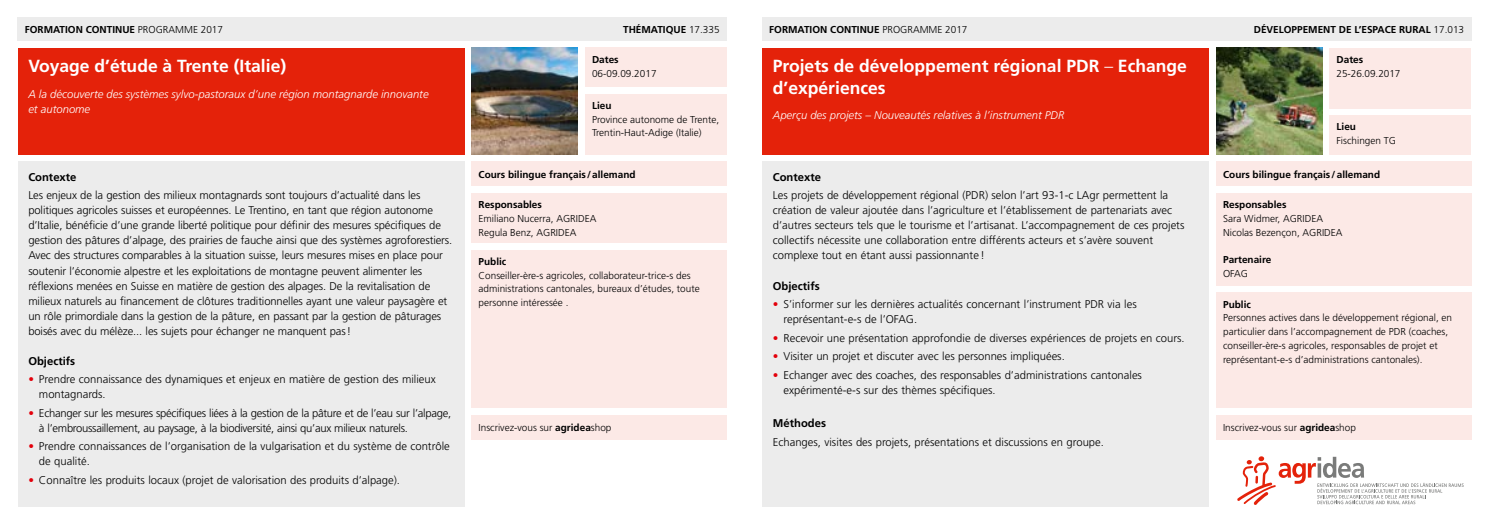
<style>
.page{position:relative;width:1489px;height:525px;background:#fff}
.page>*{position:absolute;margin:0;border:0;box-sizing:border-box;transform-origin:0 0}
.t1{font:700 17.5px "Frutiger";color:#fff}
.t2{font:300 11.25px/15px "Frutiger";color:#000}
.t3{font:300 11.25px/15px "Frutiger";letter-spacing:-.025em;color:#000}
.t4{font:italic 300 11.25px/15px "Frutiger";color:#fff}
.t5{font:700 11.25px "Frutiger";color:#000}
.t6{font:300 10px/13.8px "Frutiger";color:#000}
.t7{font:700 10px "Frutiger";color:#000}
.s1{font-weight:300}
.s2{color:#e3000b}
.s3{font-weight:700}
</style>
<div class="page">
<svg style="left:1237px;top:456px;width:226px;height:49px"></svg>
<div style="left:471px;top:415px;width:255px;height:24px;background:#fce9e6"></div>
<img style="left:471px;top:48px;width:107px;height:106px">
<div style="left:471px;top:250px;width:255px;height:157px;background:#fce9e6"></div>
<div style="left:471px;top:193px;width:255px;height:50px;background:#fce9e6"></div>
<div style="left:18px;top:161px;width:446px;height:346px;background:#ececec"></div>
<div style="left:585px;top:94px;width:141px;height:60px;background:#fce9e6"></div>
<div style="left:18px;top:18px;width:708px;height:23px;background:#ececec"></div>
<div style="left:585px;top:48px;width:141px;height:39px;background:#fce9e6"></div>
<div style="left:18px;top:48px;width:446px;height:106px;background:#e4220a"></div>
<div style="left:471px;top:161px;width:255px;height:25px;background:#fce9e6"></div>
<div style="left:1215px;top:415px;width:255px;height:24px;background:#fce9e6"></div>
<div style="left:1215px;top:193px;width:255px;height:92px;background:#fce9e6"></div>
<div style="left:1215px;top:292px;width:255px;height:115px;background:#fce9e6"></div>
<div style="left:762px;top:161px;width:446px;height:346px;background:#ececec"></div>
<div style="left:1329px;top:115px;width:141px;height:39px;background:#fce9e6"></div>
<div style="left:1329px;top:48px;width:141px;height:60px;background:#fce9e6"></div>
<div style="left:762px;top:48px;width:446px;height:106px;background:#e4220a"></div>
<div style="left:762px;top:18px;width:708px;height:23px;background:#ececec"></div>
<div style="left:1215px;top:161px;width:255px;height:25px;background:#fce9e6"></div>
<img style="left:1216px;top:48px;width:106px;height:106px">
<p class="t7" style="left:25px;top:23px;width:200px">FORMATION CONTINUE <span class="s1">PROGRAMME 2017</span></p>
<p class="t7" style="left:623px;top:23px;width:98px">THÉMATIQUE <span class="s1">17.335</span></p>
<p class="t7" style="left:592px;top:53px;width:28px">Dates</p>
<h1 class="t1" style="left:28px;top:56px;width:259px">Voyage d’étude à Trente (Italie)</h1>
<p class="t6" style="left:592px;top:66px;width:66px">06-09.09.2017</p>
<p class="t4" style="left:28px;top:86px;width:402px">A la découverte des systèmes sylvo-pastoraux d’une région montagnarde innovante et autonome</p>
<p class="t7" style="left:592px;top:99px;width:21px">Lieu</p>
<p class="t6" style="left:592px;top:112px;width:129px">Province autonome de Trente,<br>Trentin-Haut-Adige (Italie)</p>
<p class="t7" style="left:769px;top:23px;width:200px">FORMATION CONTINUE <span class="s1">PROGRAMME 2017</span></p>
<p class="t7" style="left:1253px;top:23px;width:212px">DÉVELOPPEMENT DE L’ESPACE RURAL <span class="s1">17.013</span></p>
<p class="t7" style="left:1336px;top:53px;width:28px">Dates</p>
<h1 class="t1" style="left:772px;top:56px;width:415px">Projets de développement régional PDR <span class="s1">–</span> Echange</h1>
<p class="t6" style="left:1336px;top:66px;width:65px">25-26.09.2017</p>
<h1 class="t1" style="left:772px;top:77px;width:114px">d’expériences</h1>
<p class="t4" style="left:772px;top:108px;width:293px">Aperçu des projets – Nouveautés relatives à l’instrument PDR</p>
<p class="t7" style="left:1336px;top:121px;width:21px">Lieu</p>
<p class="t6" style="left:1336px;top:133px;width:61px">Fischingen TG</p>
<p class="t5" style="left:28px;top:170px;width:50px">Contexte</p>
<p class="t2" style="left:28px;top:188px;width:425px">Les enjeux de la gestion des milieux montagnards sont toujours d’actualité dans les politiques agricoles suisses et européennes. Le Trentino, en tant que région autonome d’Italie, bénéficie d’une grande liberté politique pour définir des mesures spécifiques de gestion des pâtures d’alpage, des prairies de fauche ainsi que des systèmes agroforestiers.<br>Avec des structures comparables à la situation suisse, leurs mesures mises en place pour soutenir l’économie alpestre et les exploitations de montagne peuvent alimenter les réflexions menées en Suisse en matière de gestion des alpages. De la revitalisation de milieux naturels au financement de clôtures traditionnelles ayant une valeur paysagère et un rôle primordiale dans la gestion de la pâture, en passant par la gestion de pâturages boisés avec du mélèze... les sujets pour échanger ne manquent pas!</p>
<p class="t5" style="left:28px;top:354px;width:48px">Objectifs</p>
<p class="t2" style="left:39px;top:371px;width:398px;text-indent:-11px"><span class="s2">•</span> Prendre connaissance des dynamiques et enjeux en matière de gestion des milieux montagnards.</p>
<p class="t3" style="left:39px;top:405px;width:413px;text-indent:-11px"><span class="s2">•</span> Echanger sur les mesures spécifiques liées à la gestion de la pâture et de l’eau sur l’alpage, à l’embroussaillement, au paysage, à la biodiversité, ainsi qu’aux milieux naturels.</p>
<p class="t2" style="left:39px;top:438px;width:412px;text-indent:-11px"><span class="s2">•</span> Prendre connaissances de l’organisation de la vulgarisation et du système de contrôle de qualité.</p>
<p class="t2" style="left:28px;top:472px;width:373px"><span class="s2">•</span> Connaître les produits locaux (projet de valorisation des produits d’alpage).</p>
<p class="t7" style="left:478px;top:168px;width:158px">Cours bilingue français /allemand</p>
<p class="t7" style="left:478px;top:199px;width:65px">Responsables</p>
<p class="t6" style="left:478px;top:211px;width:119px">Emiliano Nucerra, AGRIDEA<br>Regula Benz, AGRIDEA</p>
<p class="t7" style="left:478px;top:255px;width:29px">Public</p>
<p class="t6" style="left:478px;top:268px;width:222px">Conseiller-ère-s agricoles, collaborateur-trice-s des administrations cantonales, bureaux d’études, toute personne intéressée .</p>
<p class="t6" style="left:478px;top:421px;width:134px">Inscrivez-vous sur <span class="s3">agridea</span>shop</p>
<p class="t5" style="left:772px;top:170px;width:50px">Contexte</p>
<p class="t2" style="left:772px;top:188px;width:413px">Les projets de développement régional (PDR) selon l’art 93-1-c LAgr permettent la création de valeur ajoutée dans l’agriculture et l’établissement de partenariats avec d’autres secteurs tels que le tourisme et l’artisanat. L’accompagnement de ces projets collectifs nécessite une collaboration entre différents acteurs et s’avère souvent complexe tout en étant aussi passionnante!</p>
<p class="t5" style="left:772px;top:279px;width:48px">Objectifs</p>
<p class="t2" style="left:783px;top:296px;width:355px;text-indent:-11px"><span class="s2">•</span> S’informer sur les dernières actualités concernant l’instrument PDR via les représentant-e-s de l’OFAG.</p>
<p class="t2" style="left:772px;top:330px;width:413px"><span class="s2">•</span> Recevoir une présentation approfondie de diverses expériences de projets en cours.</p>
<p class="t2" style="left:772px;top:348px;width:293px"><span class="s2">•</span> Visiter un projet et discuter avec les personnes impliquées.</p>
<p class="t2" style="left:783px;top:367px;width:360px;text-indent:-11px"><span class="s2">•</span> Echanger avec des coaches, des responsables d’administrations cantonales expérimenté-e-s sur des thèmes spécifiques.</p>
<p class="t5" style="left:772px;top:416px;width:55px">Méthodes</p>
<p class="t2" style="left:772px;top:434px;width:332px">Echanges, visites des projets, présentations et discussions en groupe.</p>
<p class="t7" style="left:1222px;top:168px;width:158px">Cours bilingue français /allemand</p>
<p class="t7" style="left:1222px;top:199px;width:65px">Responsables</p>
<p class="t6" style="left:1222px;top:211px;width:121px">Sara Widmer, AGRIDEA<br>Nicolas Bezençon, AGRIDEA</p>
<p class="t7" style="left:1222px;top:254px;width:50px">Partenaire</p>
<p class="t6" style="left:1222px;top:266px;width:26px">OFAG</p>
<p class="t7" style="left:1222px;top:298px;width:29px">Public</p>
<p class="t6" style="left:1222px;top:311px;width:230px">Personnes actives dans le développement régional, en particulier dans l’accompagnement de PDR (coaches, conseiller-ère-s agricoles, responsables de projet et représentant-e-s d’administrations cantonales).</p>
<p class="t6" style="left:1222px;top:421px;width:134px">Inscrivez-vous sur <span class="s3">agridea</span>shop</p>
</div>
